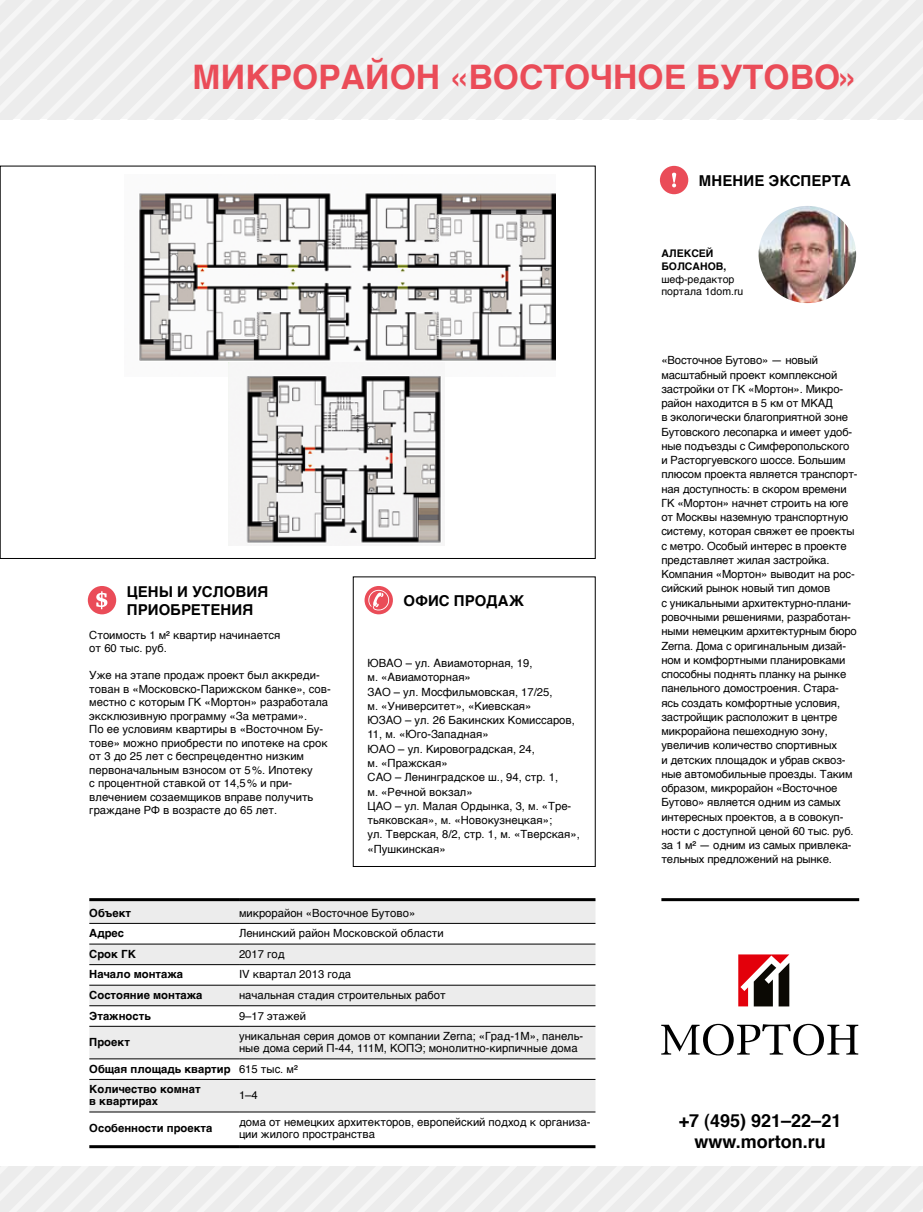
<style>
.page{position:relative;width:923px;height:1212px;background:#fff}
.page>*{position:absolute;margin:0;border:0;box-sizing:border-box;transform-origin:0 0}
.t1{font:700 33.75px "Helvetica TF";color:#ea4c58}
.t2{font:700 18px/21px "Helvetica TF";color:#000;text-align:center}
.t3{font:700 15px/18px "Helvetica TF";letter-spacing:.005em;color:#000}
.t4{font:700 15px "Helvetica TF";letter-spacing:.025em;color:#000}
.t5{font:11.25px/14.2px "Helvetica TF";letter-spacing:-.01em;color:#000}
.t6{font:700 11.25px/20.5px "Helvetica TF";color:#000}
.t7{font:10.5px/12.6px "Helvetica TF";color:#000}
.t8{font:700 10.5px/12.6px "Helvetica TF";color:#000}
.s1{font-weight:400}
</style>
<div class="page">
<svg style="left:0;top:0;width:923px;height:119px"></svg>
<svg style="left:0;top:1166px;width:923px;height:46px"></svg>
<svg style="left:0;top:166px;width:595px;height:393px"></svg>
<svg style="left:364px;top:586px;width:29px;height:28px"></svg>
<svg style="left:368px;top:590px;width:21px;height:20px"></svg>
<div style="left:88px;top:586px;width:28px;height:28px;background:#ea4c58;border-radius:50%"></div>
<svg style="left:96px;top:591px;width:11px;height:18px"></svg>
<div style="left:660px;top:166px;width:28px;height:28px;background:#ea4c58;border-radius:50%"></div>
<svg style="left:672px;top:173px;width:4px;height:14px"></svg>
<img style="left:758px;top:206px;width:98px;height:97px;border-radius:49px">
<hr style="left:661px;top:898px;width:198px;height:3px;background:#000">
<svg style="left:89px;top:901px;width:506px;height:211px;fill:#ececec"></svg>
<hr style="left:89px;top:923px;width:150px;height:1px;background:#000">
<hr style="left:239px;top:923px;width:356px;height:1px;background:#000">
<hr style="left:89px;top:944px;width:150px;height:1px;background:#000">
<hr style="left:239px;top:944px;width:356px;height:1px;background:#000">
<hr style="left:89px;top:964px;width:150px;height:1px;background:#000">
<hr style="left:239px;top:964px;width:356px;height:1px;background:#000">
<hr style="left:89px;top:985px;width:150px;height:1px;background:#000">
<hr style="left:239px;top:985px;width:356px;height:1px;background:#000">
<hr style="left:89px;top:1005px;width:150px;height:1px;background:#000">
<hr style="left:239px;top:1005px;width:356px;height:1px;background:#000">
<hr style="left:89px;top:1026px;width:150px;height:1px;background:#000">
<hr style="left:239px;top:1026px;width:356px;height:1px;background:#000">
<hr style="left:89px;top:1058px;width:150px;height:1px;background:#000">
<hr style="left:239px;top:1058px;width:356px;height:1px;background:#000">
<hr style="left:89px;top:1079px;width:150px;height:1px;background:#000">
<hr style="left:239px;top:1079px;width:356px;height:1px;background:#000">
<hr style="left:89px;top:1112px;width:150px;height:1px;background:#000">
<hr style="left:239px;top:1112px;width:356px;height:1px;background:#000">
<hr style="left:89px;top:898px;width:150px;height:3px;background:#000">
<hr style="left:239px;top:898px;width:356px;height:3px;background:#000">
<hr style="left:89px;top:1145px;width:150px;height:3px;background:#000">
<hr style="left:239px;top:1145px;width:356px;height:3px;background:#000">
<svg style="left:661px;top:1024px;width:197px;height:31px"></svg>
<svg style="left:738px;top:954px;width:51px;height:52px"></svg>
<img style="left:124px;top:174px;width:431px;height:203px">
<img style="left:229px;top:362px;width:215px;height:183px">
<h1 class="t1" style="left:192px;top:50px;width:597px">Микро район «Восточно е Бутово</h1>
<h1 class="t1" style="left:840px;top:50px;width:20px">»</h1>
<h3 class="t3" style="left:699px;top:172px;width:153px">Мнение эксперта</h3>
<h3 class="t3" style="left:127px;top:583px;width:143px">Цены и усЛовия приобретения</h3>
<p class="t5" style="left:89px;top:628px;width:193px;line-height:13.5px">Стоимость 1 м² квартир начинается от 60 тыс. руб.</p>
<p class="t5" style="left:89px;top:669px;width:243px;line-height:13.5px">Уже на этапе продаж проект был аккреди&shy;тован в «Московско-Парижском банке», сов&shy;местно с которым ГК «Мортон» разработала эксклюзивную программу «За метрами».<br>По ее условиям квартиры в «Восточном Бу&shy;тове» можно приобрести по ипотеке на срок от 3 до 25 лет с беспрецедентно низким первоначальным взносом от 5 %. Ипотеку<br>с процентной ставкой от 14,5 % и при&shy;влечением созаемщиков вправе получить граждане РФ в возрасте до 65 лет.</p>
<h3 class="t4" style="left:403px;top:588px;width:122px">офис продаж</h3>
<p class="t5" style="left:367px;top:656px;width:214px">ЮВАО – ул. Авиамоторная, 19,<br>м. «Авиамоторная»<br>ЗАО – ул. Мосфильмовская, 17/25,<br>м. «Университет», «Киевская»<br>ЮЗАО – ул. 26 Бакинских Комиссаров,<br>11, м. «Юго-Западная»<br>ЮАО – ул. Кировоградская, 24,<br>м. «Пражская»<br>САО – Ленинградское ш., 94, стр. 1,<br>м. «Речной вокзал»<br>ЦАО – ул. Малая Ордынка, 3, м. «Тре&shy;тьяковская», м. «Новокузнецкая»;<br>ул. Тверская, 8/2, стр. 1, м. «Тверская», «Пушкинская»</p>
<p class="t6" style="left:89px;top:902px;width:43px">Объект</p>
<p class="t5" style="left:239px;top:906px;width:178px">микрорайон «Восточное Бутово»</p>
<p class="t6" style="left:89px;top:923px;width:36px">Адрес</p>
<p class="t5" style="left:239px;top:926px;width:206px">Ленинский район Московской области</p>
<p class="t6" style="left:89px;top:944px;width:47px">Срок ГК</p>
<p class="t5" style="left:239px;top:947px;width:47px">2017 год</p>
<p class="t6" style="left:89px;top:964px;width:95px">Начало монтажа</p>
<p class="t5" style="left:239px;top:968px;width:114px">IV квартал 2013 года</p>
<p class="t6" style="left:89px;top:985px;width:115px">Состояние монтажа</p>
<p class="t5" style="left:239px;top:988px;width:208px">начальная стадия строительных работ</p>
<p class="t6" style="left:89px;top:1005px;width:63px">Этажность</p>
<p class="t5" style="left:239px;top:1009px;width:68px">9–17 этажей</p>
<p class="t6" style="left:89px;top:1032px;width:42px">Проект</p>
<p class="t5" style="left:239px;top:1030px;width:346px;line-height:12px">уникальная серия домов от компании Zerna; «Град-1М», панель&shy;ные дома серий П-44, 111М, КОПЭ; монолитно-кирпичные дома</p>
<p class="t6" style="left:89px;top:1058px;width:210px">Общая площадь квартир <span class="s1">615 тыс. м²<br></span>Количество комнат</p>
<p class="t6" style="left:89px;top:1091px;width:70px">в квартирах</p>
<p class="t5" style="left:239px;top:1088px;width:20px">1–4</p>
<p class="t6" style="left:89px;top:1118px;width:125px">Особенности проекта</p>
<p class="t5" style="left:239px;top:1116px;width:353px;line-height:12px">дома от немецких архитекторов, европейский подход к организа&shy;ции жилого пространства</p>
<p class="t8" style="left:661px;top:247px;width:66px">Алексей<br>Болсанов,</p>
<p class="t7" style="left:661px;top:273px;width:83px">шеф-редактор портала 1dom.ru</p>
<p class="t5" style="left:661px;top:354px;width:198px">«Восточное Бутово» — новый масштабный проект комплексной застройки от ГК «Мортон». Микро&shy;район находится в 5 км от МКАД<br>в экологически благоприятной зоне Бутовского лесопарка и имеет удоб&shy;ные подъезды с Симферопольского и Расторгуевского шоссе. Большим плюсом проекта является транспорт&shy;ная доступность: в скором времени ГК «Мортон» начнет строить на юге от Москвы наземную транспортную систему, которая свяжет ее проекты с метро. Особый интерес в проекте представляет жилая застройка.<br>Компания «Мортон» выводит на рос&shy;сийский рынок новый тип домов<br>с уникальными архитектурно-плани&shy;ровочными решениями, разработан&shy;ными немецким архитектурным бюро Zerna. Дома с оригинальным дизай&shy;ном и комфортными планировками способны поднять планку на рынке панельного домостроения. Стара&shy;ясь создать комфортные условия, застройщик расположит в центре микрорайона пешеходную зону, увеличив количество спортивных<br>и детских площадок и убрав сквоз&shy;ные автомобильные проезды. Таким образом, микрорайон «Восточное Бутово» является одним из самых интересных проектов, а в совокуп&shy;ности с доступной ценой 60 тыс. руб. за 1 м² — одним из самых привлека&shy;тельных предложений на рынке.</p>
<h2 class="t2" style="left:678px;top:1110px;width:164px">+7 (495) 921–22–21 www.morton.ru</h2>
</div>
